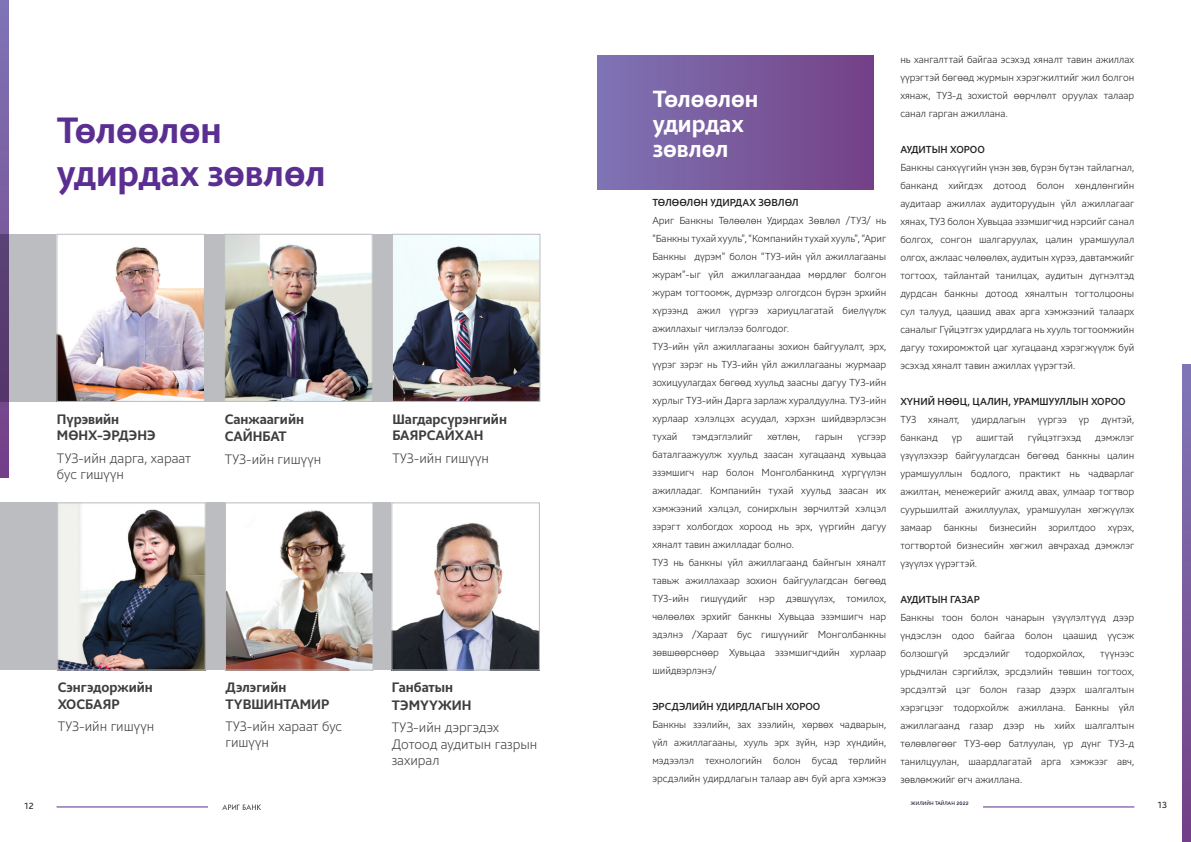
<style>
.page{position:relative;width:1191px;height:842px;background:#fff}
.page>*{position:absolute;margin:0;border:0;box-sizing:border-box;transform-origin:0 0}
.Headline{font:700 36px "Samsung Sans";color:#5b2e91}
.Sub_Title_white{font:700 23px/25px "Samsung Sans";color:#fff}
.t1{font:300 13.5px/16.2px "Samsung Sans";color:#3e3e3f}
.t2{font:700 13.5px/16.2px "Samsung Sans";color:#3e3e3f}
.body_text{font:300 10px/18px "Samsung Sans";color:#231f20;text-align:justify}
.body_text-2{font:500 10px "Samsung Sans";color:#231f20}
.t3{font:9px "Samsung Sans";color:#231f20}
.t4{font:5px "Samsung Sans";letter-spacing:.005em;color:#040022}
.s1{font-size:6px}
</style>
<div class="page">
<hr style="left:983px;top:806px;width:151px;height:1px;background:#5b2e91">
<hr style="left:57px;top:806px;width:151px;height:1px;background:#5b2e91">
<div style="left:597px;top:56px;width:276px;height:133px;background:linear-gradient(to right,#7f74b4,#744187)"></div>
<svg style="left:1182px;top:364px;width:9px;height:478px;background:#795a9e"></svg>
<svg style="left:0;top:0;width:9px;height:477px;background:#7a5ea1"></svg>
<svg style="left:222px;top:804px;width:39px;height:6px"></svg>
<div style="left:0;top:234px;width:459px;height:167px;background:#bcbdc0"></div>
<div style="left:0;top:503px;width:441px;height:167px;background:#bcbdc0"></div>
<img style="left:59px;top:236px;width:144px;height:164px">
<div style="left:57px;top:234px;width:148px;height:168px;border:1px solid #bcbdc0"></div>
<img style="left:226px;top:236px;width:144px;height:164px">
<div style="left:224px;top:234px;width:148px;height:168px;border:1px solid #bcbdc0"></div>
<img style="left:59px;top:505px;width:144px;height:163px">
<div style="left:57px;top:503px;width:148px;height:167px;border:1px solid #bcbdc0"></div>
<img style="left:394px;top:236px;width:144px;height:164px">
<div style="left:392px;top:234px;width:148px;height:168px;border:1px solid #bcbdc0"></div>
<img style="left:227px;top:505px;width:144px;height:163px">
<div style="left:225px;top:503px;width:148px;height:167px;border:1px solid #bcbdc0"></div>
<img style="left:393px;top:505px;width:144px;height:163px">
<div style="left:391px;top:503px;width:148px;height:167px;border:1px solid #bcbdc0"></div>
<p class="Headline" style="left:57px;top:105px;width:167px">Төлөөлөн</p>
<p class="Headline" style="left:57px;top:148px;width:270px">удирдах зөвлөл</p>
<p class="t2" style="left:57px;top:410px;width:100px">Пүрэвийн<br>МӨНХ-ЭРДЭНЭ</p>
<p class="t1" style="left:57px;top:449px;width:136px">ТУЗ-ийн дарга, хараат бус гишүүн</p>
<p class="t2" style="left:225px;top:410px;width:81px">Санжаагийн</p>
<p class="t2" style="left:225px;top:428px;width:64px">САЙНБАТ</p>
<p class="t1" style="left:225px;top:450px;width:98px">ТУЗ-ийн гишүүн</p>
<p class="t2" style="left:392px;top:410px;width:116px">Шагдарсүрэнгийн<br>БАЯРСАЙХАН</p>
<p class="t1" style="left:392px;top:449px;width:98px">ТУЗ-ийн гишүүн</p>
<p class="t2" style="left:58px;top:679px;width:97px">Сэнгэдоржийн<br>ХОСБАЯР</p>
<p class="t1" style="left:58px;top:718px;width:98px">ТУЗ-ийн гишүүн</p>
<p class="t2" style="left:225px;top:679px;width:106px">Дэлэгийн<br>ТҮВШИНТАМИР</p>
<p class="t1" style="left:225px;top:718px;width:118px">ТУЗ-ийн хараат бус гишүүн</p>
<p class="t2" style="left:392px;top:679px;width:63px">Ганбатын</p>
<p class="t2" style="left:392px;top:696px;width:81px">ТЭМҮҮЖИН</p>
<p class="t1" style="left:392px;top:719px;width:147px">ТУЗ-ийн дэргэдэх<br>Дотоод аудитын газрын захирал</p>
<p class="Sub_Title_white" style="left:653px;top:85px;width:107px">Төлөөлөн</p>
<p class="Sub_Title_white" style="left:653px;top:110px;width:93px">удирдах зөвлөл</p>
<p class="body_text-2" style="left:652px;top:195px;width:148px">ТӨЛӨӨЛӨН УДИРДАХ ЗӨВЛӨЛ</p>
<p class="body_text" style="left:652px;top:211px;width:235px">Ариг Банкны Төлөөлөн Удирдах Зөвлөл /ТУЗ/ нь “Банкны тухай хууль”, “Компанийн тухай хууль”, “Ариг Банкны дүрэм” болон “ТУЗ-ийн үйл ажиллагааны журам”-ыг үйл ажиллагаандаа мөрдлөг болгон журам тогтоомж, дүрмээр олгогдсон бүрэн эрхийн хүрээнд ажил үүргээ хариуцлагатай биелүүлж ажиллахыг чиглэлээ болгодог.</p>
<p class="body_text" style="left:652px;top:337px;width:235px">ТУЗ-ийн үйл ажиллагааны зохион байгуулалт, эрх, үүрэг зэрэг нь ТУЗ-ийн үйл ажиллагааны журмаар зохицуулагдах бөгөөд хуульд заасны дагуу ТУЗ-ийн хурлыг ТУЗ-ийн Дарга зарлаж хуралдуулна. ТУЗ-ийн хурлаар хэлэлцэх асуудал, хэрхэн шийдвэрлэсэн тухай</p>
<p class="body_text" style="left:692px;top:427px;width:62px">тэмдэглэлийг</p>
<p class="body_text" style="left:767px;top:427px;width:34px">хөтлөн,</p>
<p class="body_text" style="left:815px;top:427px;width:29px">гарын</p>
<p class="body_text" style="left:652px;top:427px;width:235px;text-indent:205px">үсгээр баталгаажуулж хуульд заасан хугацаанд хувьцаа эзэмшигч нар болон Монголбанкинд хүргүүлэн ажилладаг. Компанийн тухай хуульд заасан их хэмжээний хэлцэл, сонирхлын зөрчилтэй хэлцэл зэрэгт холбогдох хороод нь эрх, үүргийн дагуу хяналт тавин ажилладаг болно.</p>
<p class="body_text" style="left:652px;top:553px;width:235px">ТУЗ нь банкны үйл ажиллагаанд байнгын хяналт тавьж ажиллахаар зохион байгуулагдсан бөгөөд ТУЗ-ийн гишүүдийг нэр дэвшүүлэх, томилох, чөлөөлөх эрхийг банкны Хувьцаа эзэмшигч нар эдэлнэ /Хараат бус гишүүнийг Монголбанкны зөвшөөрснөөр Хувьцаа эзэмшигчдийн хурлаар шийдвэрлэнэ/</p>
<p class="body_text-2" style="left:652px;top:699px;width:169px">ЭРСДЭЛИЙН УДИРДЛАГЫН ХОРОО</p>
<p class="body_text" style="left:652px;top:715px;width:235px">Банкны зээлийн, зах зээлийн, хөрвөх чадварын, үйл ажиллагааны, хууль эрх зүйн, нэр хүндийн, мэдээлэл технологийн болон бусад төрлийн эрсдэлийн удирдлагын талаар авч буй арга хэмжээ</p>
<p class="body_text" style="left:900px;top:50px;width:235px">нь хангалттай байгаа эсэхэд хяналт тавин ажиллах үүрэгтэй бөгөөд журмын хэрэгжилтийг жил болгон хянаж, ТУЗ-д зохистой өөрчлөлт оруулах талаар санал гарган ажиллана.</p>
<p class="body_text-2" style="left:900px;top:143px;width:86px">АУДИТЫН ХОРОО</p>
<p class="body_text" style="left:900px;top:158px;width:235px">Банкны санхүүгийн үнэн зөв, бүрэн бүтэн тайлагнал, банканд хийгдэх дотоод болон хөндлөнгийн аудитаар ажиллах аудиторуудын үйл ажиллагааг хянах, ТУЗ болон Хувьцаа эзэмшигчид нэрсийг санал болгох, сонгон шалгаруулах, цалин урамшуулал олгох, ажлаас чөлөөлөх, аудитын хүрээ, давтамжийг тогтоох, тайлантай танилцах, аудитын дүгнэлтэд дурдсан банкны дотоод хяналтын тогтолцооны сул талууд, цаашид авах арга хэмжээний талаарх саналыг Гүйцэтгэх удирдлага нь хууль тогтоомжийн дагуу тохиромжтой цаг хугацаанд хэрэгжүүлж буй эсэхэд хяналт тавин ажиллах үүрэгтэй.</p>
<p class="body_text-2" style="left:900px;top:395px;width:227px">ХҮНИЙ НӨӨЦ, ЦАЛИН, УРАМШУУЛЛЫН ХОРОО</p>
<p class="body_text" style="left:900px;top:410px;width:235px">ТУЗ хяналт, удирдлагын үүргээ үр дүнтэй, банканд</p>
<p class="body_text" style="left:951px;top:428px;width:12px">үр</p>
<p class="body_text" style="left:976px;top:428px;width:39px">ашигтай</p>
<p class="body_text" style="left:1027px;top:428px;width:55px">гүйцэтгэхэд</p>
<p class="body_text" style="left:900px;top:428px;width:235px;text-indent:195px">дэмжлэг үзүүлэхээр байгуулагдсан бөгөөд банкны цалин урамшууллын бодлого, практикт нь чадварлаг ажилтан, менежерийг ажилд авах, улмаар тогтвор суурьшилтай ажиллуулах, урамшуулан хөгжүүлэх замаар банкны бизнесийн зорилтдоо хүрэх, тогтвортой бизнесийн хөгжил авчрахад дэмжлэг үзүүлэх үүрэгтэй.</p>
<p class="body_text-2" style="left:900px;top:593px;width:81px">АУДИТЫН ГАЗАР</p>
<p class="body_text" style="left:900px;top:608px;width:235px">Банкны тоон болон чанарын үзүүлэлтүүд дээр үндэслэн одоо байгаа болон цаашид үүсэж болзошгүй</p>
<p class="body_text" style="left:963px;top:644px;width:48px">эрсдэлийг</p>
<p class="body_text" style="left:1025px;top:644px;width:62px">тодорхойлох,</p>
<p class="body_text" style="left:900px;top:644px;width:235px;text-indent:200px">түүнээс урьдчилан сэргийлэх, эрсдэлийн төвшин тогтоох, эрсдэлтэй цэг болон газар дээрх шалгалтын хэрэгцээг тодорхойлж ажиллана. Банкны үйл ажиллагаанд газар дээр нь хийх шалгалтын төлөвлөгөөг ТУЗ-өөр батлуулан, үр дүнг ТУЗ-д танилцуулан, шаардлагатай арга хэмжээг авч, зөвлөмжийг өгч ажиллана.</p>
<p class="t4" style="left:911px;top:799px;width:59px">ЖИЛИЙН ТАЙЛАН <span class="s1">2022</span></p>
<p class="t3" style="left:24px;top:800px;width:12px">12</p>
<p class="t3" style="left:1157px;top:799px;width:12px">13</p>
</div>
